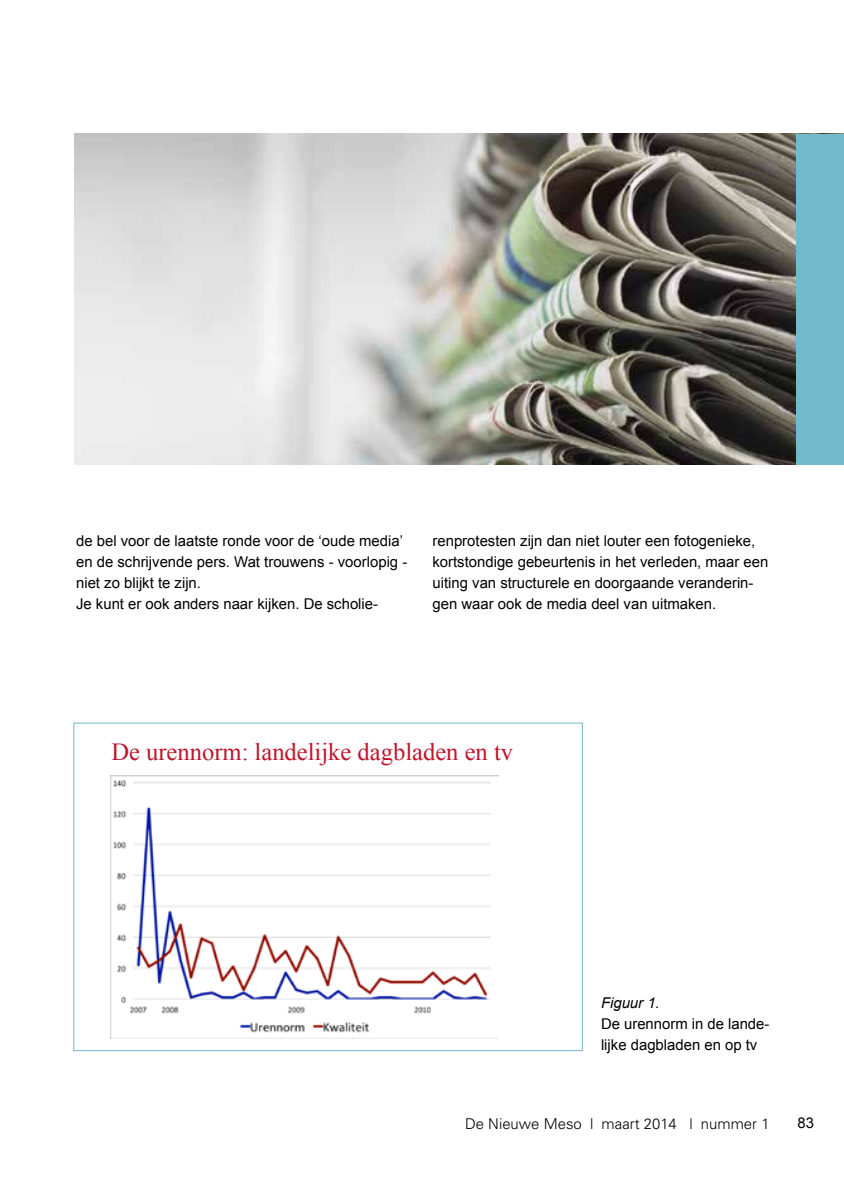
<style>
.page{position:relative;width:844px;height:1191px;background:#fff}
.page>*{position:absolute;margin:0;border:0;box-sizing:border-box;transform-origin:0 0}
.t1{font:24.5px "Times New Roman";color:#be152b}
.t2{font:14.88px/21px "Arial";color:#000}
.t3{font:300 14.88px "Univers";color:#000}
.t4{font:italic 14.88px "Arial";color:#000}
</style>
<div class="page">
<img style="left:74px;top:134px;width:721px;height:331px">
<div style="left:795px;top:134px;width:48px;height:331px;background:#70bacb"></div>
<img style="left:111px;top:775px;width:387px;height:264px">
<div style="left:74px;top:723px;width:508px;height:327px;border:1px solid #70bacb"></div>
<p class="t2" style="left:76px;top:530px;width:332px">de bel voor de laatste ronde voor de ‘oude media’ en de schrijvende pers. Wat trouwens - voorlopig - niet zo blijkt te zijn.<br>Je kunt er ook anders naar kijken. De scholie-</p>
<p class="t2" style="left:432px;top:530px;width:337px">renprotesten zijn dan niet louter een fotogenieke, kortstondige gebeurtenis in het verleden, maar een uiting van structurele en doorgaande veranderin&shy;gen waar ook de media deel van uitmaken.</p>
<h1 class="t1" style="left:111px;top:735px;width:403px">De urennorm: landelijke dagbladen en tv</h1>
<p class="t4" style="left:601px;top:993px;width:60px">Figuur 1.</p>
<p class="t2" style="left:601px;top:1013px;width:170px">De urennorm in de lande&shy;lijke dagbladen en op tv</p>
<p class="t3" style="left:465px;top:1114px;width:306px">De Nieuwe Meso | maart 2014 | nummer 1</p>
<p class="t2" style="left:797px;top:1112px;width:18px">83</p>
</div>
